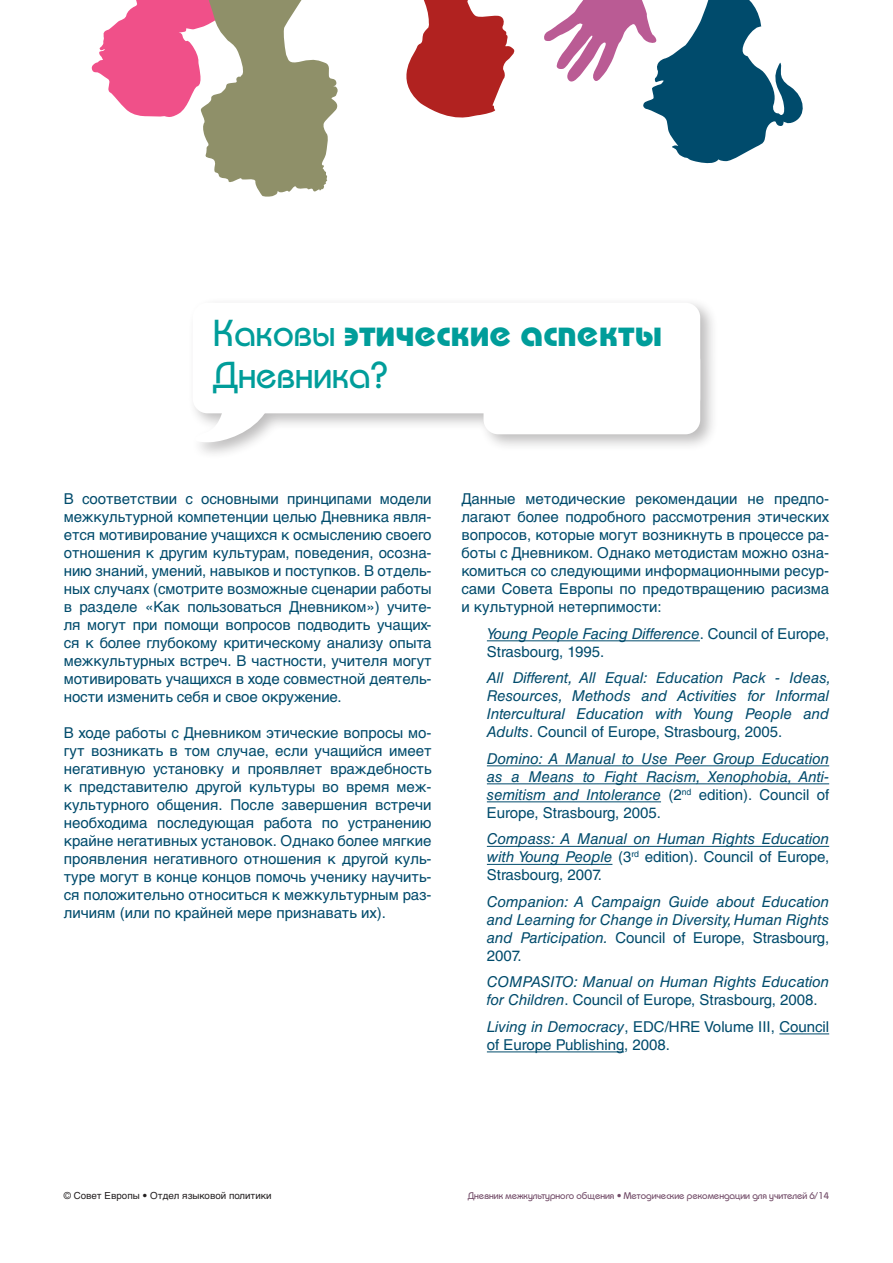
<style>
.page{position:relative;width:893px;height:1263px;background:#fff}
.page>*{position:absolute;margin:0;border:0;box-sizing:border-box;transform-origin:0 0}
.t1{font:700 37.5px/42px "Bauhaus C";color:#009d9a}
.t2{font:15px/18px "Helvetica C";color:#004b6c;text-align:justify}
.t3{font:italic 15px/18px "Helvetica C";color:#004b6c;text-align:justify}
.t4{font:500 9.75px "Bauhaus C";color:#724c68}
.t5{font:9.75px "Helvetica C";color:#231f20}
.s1{font-weight:500}
.s2{font-style:italic}
.s3{font-style:normal}
</style>
<div class="page">
<hr style="left:487px;top:640px;width:213px;height:1px;background:#004b6c">
<hr style="left:487px;top:765px;width:342px;height:1px;background:#004b6c">
<hr style="left:487px;top:783px;width:342px;height:1px;background:#004b6c">
<hr style="left:487px;top:801px;width:174px;height:1px;background:#004b6c">
<hr style="left:487px;top:846px;width:342px;height:1px;background:#004b6c">
<hr style="left:487px;top:864px;width:125px;height:1px;background:#004b6c">
<hr style="left:779px;top:1033px;width:50px;height:1px;background:#004b6c">
<hr style="left:487px;top:1051px;width:137px;height:1px;background:#004b6c">
<svg style="left:406px;top:0;width:109px;height:118px"></svg>
<svg style="left:544px;top:0;width:259px;height:164px"></svg>
<svg style="left:91px;top:0;width:247px;height:197px"></svg>
<div style="left:187px;top:296px;width:531px;height:163px;background:#231f20;opacity:.3"></div>
<div style="left:193px;top:303px;width:507px;height:110px;background:#fff;border-radius:15px"></div>
<div style="left:483px;top:346px;width:217px;height:88px;background:#fff;border-radius:15px"></div>
<svg style="left:195px;top:406px;width:81px;height:36px"></svg>
<h1 class="t1" style="left:213px;top:313px;width:451px"><span class="s1">Каковы</span> этические аспекты<br><span class="s1">Дневника?</span></h1>
<p class="t2" style="left:64px;top:490px;width:369px">В соответствии с основными принципами модели межкультурной компетенции целью Дневника явля&shy;ется мотивирование учащихся к осмыслению своего отношения к другим культурам, поведения, осозна&shy;нию знаний, умений, навыков и поступков. В отдель&shy;ных случаях (смотрите возможные сценарии работы в разделе «Как пользоваться Дневником») учите&shy;ля могут при помощи вопросов подводить учащих&shy;ся к более глубокому критическому анализу опыта межкультурных встреч. В частности, учителя могут мотивировать учащихся в ходе совместной деятель&shy;ности изменить себя и свое окружение.</p>
<p class="t2" style="left:64px;top:724px;width:369px">В ходе работы с Дневником этические вопросы мо&shy;гут возникать в том случае, если учащийся имеет негативную установку и проявляет враждебность к представителю другой культуры во время меж&shy;культурного общения. После завершения встречи необходима последующая работа по устранению крайне негативных установок. Однако более мягкие проявления негативного отношения к другой куль&shy;туре могут в конце концов помочь ученику научить&shy;ся положительно относиться к межкультурным раз&shy;личиям (или по крайней мере признавать их).</p>
<p class="t2" style="left:461px;top:490px;width:369px">Данные методические рекомендации не предпо&shy;лагают более подробного рассмотрения этических вопросов, которые могут возникнуть в процессе ра&shy;боты с Дневником. Однако методистам можно озна&shy;комиться со следующими информационными ресур&shy;сами Совета Европы по предотвращению расизма и культурной нетерпимости:</p>
<p class="t2" style="left:487px;top:624px;width:344px"><span class="s2">Young People Facing Difference</span>. Council of Europe,<br>Strasbourg, 1995.</p>
<p class="t3" style="left:487px;top:669px;width:346px;text-align:left">All Different, All Equal: Education Pack - Ideas, Resources, Methods and Activities for Informal Intercultural Education with Young People and Adults<span class="s3">. Council of Europe, Strasbourg, 2005.</span></p>
<p class="t3" style="left:487px;top:749px;width:344px">Domino: A Manual to Use Peer Group Education as a Means to Fight Racism, Xenophobia, Anti&shy;semitism and Intolerance <span class="s3">(2</span><sup>nd</sup> <span class="s3">edition). Council of Europe, Strasbourg, 2005.</span></p>
<p class="t3" style="left:487px;top:830px;width:344px">Compass: A Manual on Human Rights Education with Young People <span class="s3">(3</span><sup>rd</sup> <span class="s3">edition). Council of Europe, Strasbourg, 2007.</span></p>
<p class="t3" style="left:487px;top:892px;width:344px">Companion: A Campaign Guide about Education and Learning for Change in Diversity, Human Rights and Participation. <span class="s3">Council of Europe, Strasbourg, 2007.</span></p>
<p class="t3" style="left:487px;top:973px;width:344px">COMPASITO: Manual on Human Rights Education for Children<span class="s3">. Council of Europe, Strasbourg, 2008.</span></p>
<p class="t2" style="left:487px;top:1017px;width:344px"><span class="s2">Living in Democracy</span>, EDC/HRE Volume III, Council of Europe Publishing, 2008.</p>
<p class="t5" style="left:64px;top:1190px;width:209px">© Совет Европы • Отдел языковой политики</p>
<p class="t4" style="left:468px;top:1190px;width:363px">Дневник межкультурного общения • Методические рекомендации для учителей 6/14</p>
</div>
